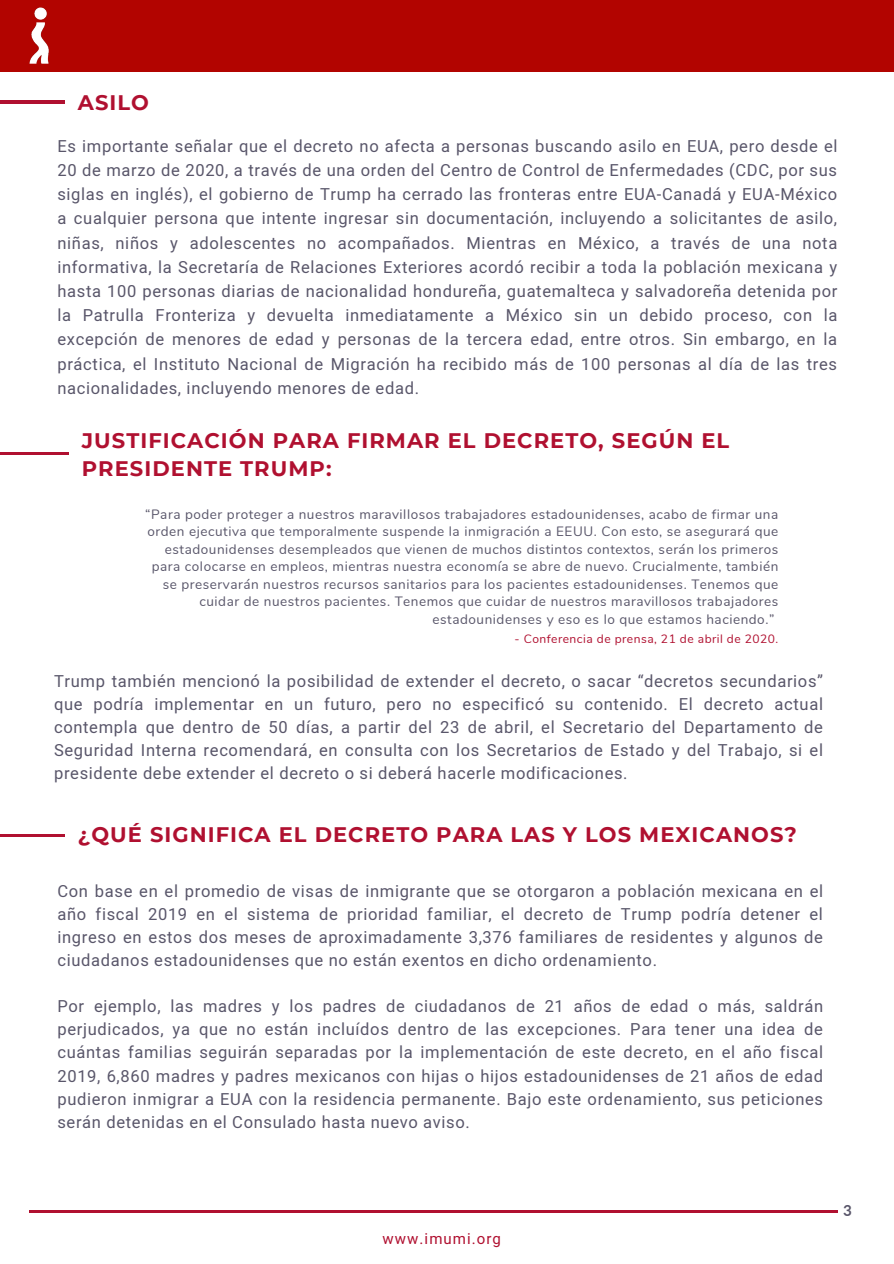
<style>
.page{position:relative;width:894px;height:1264px;background:#fff}
.page>*{position:absolute;margin:0;border:0;box-sizing:border-box;transform-origin:0 0}
.t1{font:700 21px/28.2px "Montserrat";letter-spacing:.05em;color:#b01030}
.t2{font:16.5px/23.1px "Mardoto";letter-spacing:.04em;color:#59566a;text-align:justify}
.t3{font:15px "Mardoto";letter-spacing:.07em;color:#b01030}
.t4{font:700 15px "Aleo";color:#59566a}
.t5{font:13.5px/17.4px "Nunito";letter-spacing:.04em;color:#59566a;text-align:right}
.t6{font:12px "Nunito";letter-spacing:.04em;color:#b01030}
</style>
<div class="page">
<div style="left:0;top:0;width:893px;height:71px;background:#b20400"></div>
<hr style="left:0;top:101px;width:65px;height:2px;background:#b01030">
<hr style="left:29px;top:1210px;width:306px;height:2px;background:#b01030">
<hr style="left:330px;top:1210px;width:306px;height:2px;background:#b01030">
<hr style="left:531px;top:1210px;width:306px;height:2px;background:#b01030">
<img style="left:29px;top:7px;width:20px;height:57px">
<hr style="left:0;top:452px;width:69px;height:2px;background:#b01030">
<hr style="left:0;top:834px;width:65px;height:2px;background:#b01030">
<p class="t1" style="left:78px;top:89px;width:73px">ASILO</p>
<p class="t2" style="left:57px;top:134px;width:781px;line-height:24.2px">Es importante señalar que el decreto no afecta a personas buscando asilo en EUA, pero desde el 20 de marzo de 2020, a través de una orden del Centro de Control de Enfermedades (CDC, por sus siglas en inglés), el gobierno de Trump ha cerrado las fronteras entre EUA-Canadá y EUA-México a cualquier persona que intente ingresar sin documentación, incluyendo a solicitantes de asilo, niñas, niños y adolescentes no acompañados. Mientras en México, a través de una nota informativa, la Secretaría de Relaciones Exteriores acordó recibir a toda la población mexicana y hasta 100 personas diarias de nacionalidad hondureña, guatemalteca y salvadoreña detenida por la Patrulla Fronteriza y devuelta inmediatamente a México sin un debido proceso, con la excepción de menores de edad y personas de la tercera edad, entre otros. Sin embargo, en la práctica, el Instituto Nacional de Migración ha recibido más de 100 personas al día de las tres nacionalidades, incluyendo menores de edad.</p>
<p class="t1" style="left:82px;top:426px;width:648px">JUSTIFICACIÓN PARA FIRMAR EL DECRETO, SEGÚN EL<br>PRESIDENTE TRUMP:</p>
<p class="t5" style="left:145px;top:505px;width:634px">“Para poder proteger a nuestros maravillosos trabajadores estadounidenses, acabo de firmar una orden ejecutiva que temporalmente suspende la inmigración a EEUU. Con esto, se asegurará que estadounidenses desempleados que vienen de muchos distintos contextos, serán los primeros para colocarse en empleos, mientras nuestra economía se abre de nuevo. Crucialmente, también se preservarán nuestros recursos sanitarios para los pacientes estadounidenses. Tenemos que cuidar de nuestros pacientes. Tenemos que cuidar de nuestros maravillosos trabajadores estadounidenses y eso es lo que estamos haciendo.”</p>
<p class="t6" style="left:514px;top:630px;width:265px">- Conferencia de prensa, 21 de abril de 2020.</p>
<p class="t2" style="left:54px;top:669px;width:770px">Trump también mencionó la posibilidad de extender el decreto, o sacar “decretos secundarios” que podría implementar en un futuro, pero no especificó su contenido. El decreto actual contempla que dentro de 50 días, a partir del 23 de abril, el Secretario del Departamento de Seguridad Interna recomendará, en consulta con los Secretarios de Estado y del Trabajo, si el presidente debe extender el decreto o si deberá hacerle modificaciones.</p>
<p class="t1" style="left:78px;top:820px;width:720px">¿QUÉ SIGNIFICA EL DECRETO PARA LAS Y LOS MEXICANOS?</p>
<p class="t2" style="left:57px;top:879px;width:767px">Con base en el promedio de visas de inmigrante que se otorgaron a población mexicana en el año fiscal 2019 en el sistema de prioridad familiar, el decreto de Trump podría detener el ingreso en estos dos meses de aproximadamente 3,376 familiares de residentes y algunos de ciudadanos estadounidenses que no están exentos en dicho ordenamiento.</p>
<p class="t2" style="left:57px;top:995px;width:767px">Por ejemplo, las madres y los padres de ciudadanos de 21 años de edad o más, saldrán perjudicados, ya que no están incluídos dentro de las excepciones. Para tener una idea de cuántas familias seguirán separadas por la implementación de este decreto, en el año fiscal 2019, 6,860 madres y padres mexicanos con hijas o hijos estadounidenses de 21 años de edad pudieron inmigrar a EUA con la residencia permanente. Bajo este ordenamiento, sus peticiones serán detenidas en el Consulado hasta nuevo aviso.</p>
<p class="t3" style="left:382px;top:1229px;width:120px">www.imumi.org</p>
<p class="t4" style="left:843px;top:1201px;width:9px">3</p>
</div>
